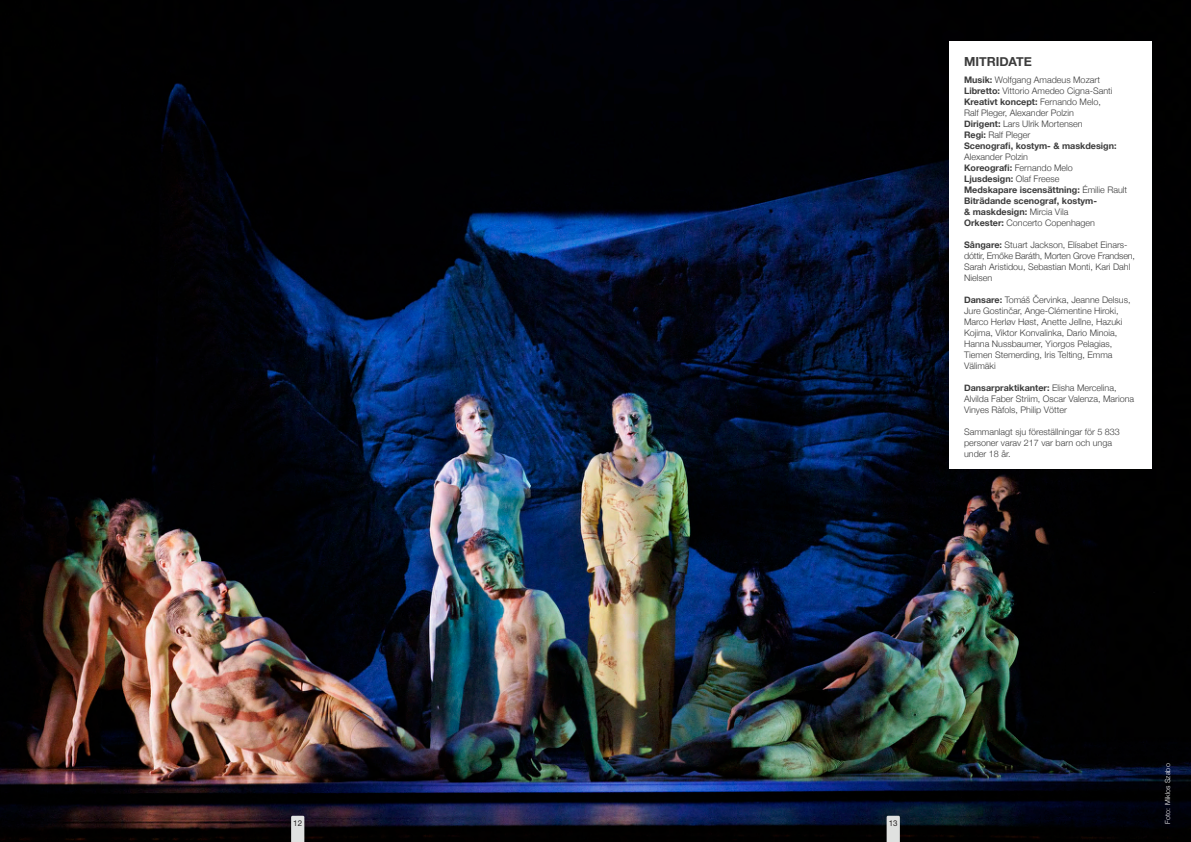
<style>
.page{position:relative;width:1191px;height:842px;background:#fff}
.page>*{position:absolute;margin:0;border:0;box-sizing:border-box;transform-origin:0 0}
.Mellanrubrik_-_Föres{font:700 12.5px "Helvetica Neue";letter-spacing:-.005em;color:#3c3c3c}
.inforutor{font:300 9px/11px "Helvetica Neue";color:#3c3c3c}
.inforutor-2{font:700 9px/11px "Helvetica Neue";color:#3c3c3c}
.t1{font:8px "Helvetica Neue LT Pro";color:#231f20}
.Brödtext_Förvaltning{font:300 7px "Helvetica Neue";letter-spacing:.02em;color:#fff}
.s1{font-weight:700}
.s2{font-weight:300}
</style>
<div class="page">
<img style="left:0;top:0;width:1191px;height:842px">
<div style="left:949px;top:41px;width:202px;height:428px;background:#fff"></div>
<svg style="left:291px;top:816px;width:13px;height:26px"></svg>
<svg style="left:886px;top:816px;width:14px;height:26px"></svg>
<h4 class="Mellanrubrik_-_Föres" style="left:964px;top:52px;width:69px">MITRIDATE</h4>
<p class="inforutor" style="left:964px;top:73px;width:137px"><span class="s1">Musik:</span> Wolfgang Amadeus Mozart</p>
<p class="inforutor" style="left:964px;top:84px;width:150px"><span class="s1">Libretto:</span> Vittorio Amedeo Cigna-Santi</p>
<p class="inforutor" style="left:964px;top:95px;width:138px"><span class="s1">Kreativt koncept:</span> Fernando Melo,<br>Ralf Pleger, Alexander Polzin</p>
<p class="inforutor" style="left:964px;top:117px;width:120px"><span class="s1">Dirigent:</span> Lars Ulrik Mortensen</p>
<p class="inforutor" style="left:964px;top:128px;width:68px"><span class="s1">Regi:</span> Ralf Pleger</p>
<p class="inforutor-2" style="left:964px;top:140px;width:154px">Scenografi, kostym- &amp; maskdesign:<br><span class="s2">Alexander Polzin</span></p>
<p class="inforutor" style="left:964px;top:161px;width:110px"><span class="s1">Koreografi:</span> Fernando Melo</p>
<p class="inforutor-2" style="left:964px;top:173px;width:97px">Ljusdesign: <span class="s2">Olaf Freese</span></p>
<p class="inforutor-2" style="left:964px;top:184px;width:165px">Medskapare iscensättning: <span class="s2">Émilie Rault</span></p>
<p class="inforutor-2" style="left:964px;top:195px;width:134px">Biträdande scenograf, kostym-&amp; maskdesign: <span class="s2">Mircia Vila</span></p>
<p class="inforutor" style="left:964px;top:216px;width:133px"><span class="s1">Orkester:</span> Concerto Copenhagen</p>
<p class="inforutor" style="left:964px;top:238px;width:172px"><span class="s1">Sångare:</span> Stuart Jackson, Elísabet Einars&shy;dóttir, Emőke Baráth, Morten Grove Frandsen, Sarah Aristidou, Sebastian Monti, Kari Dahl Nielsen</p>
<p class="inforutor" style="left:964px;top:293px;width:168px"><span class="s1">Dansare:</span> Tomáš Červinka, Jeanne Delsus, Jure Gostinčar, Ange-Clémentine Hiroki, Marco Herløv Høst, Anette Jellne, Hazuki Kojima, Viktor Konvalinka, Dario Minoia, Hanna Nussbaumer, Yiorgos Pelagias, Tiemen Stemerding, Iris Telting, Emma Välimäki</p>
<p class="inforutor" style="left:964px;top:381px;width:172px"><span class="s1">Dansarpraktikanter:</span> Elisha Mercelina,<br>Alvilda Faber Striim, Oscar Valenza, Mariona<br>Vinyes Ràfols, Philip Vötter</p>
<p class="inforutor" style="left:964px;top:425px;width:157px">Sammanlagt sju föreställningar för 5 833 personer varav 217 var barn och unga under 18 år.</p>
<p class="t1" style="left:293px;top:818px;width:10px">12</p>
<p class="t1" style="left:888px;top:818px;width:10px">13</p>
<p class="Brödtext_Förvaltning" style="left:1162px;top:824px;width:62px;rotate:-90deg">Foto: Miklos Szabo</p>
</div>
